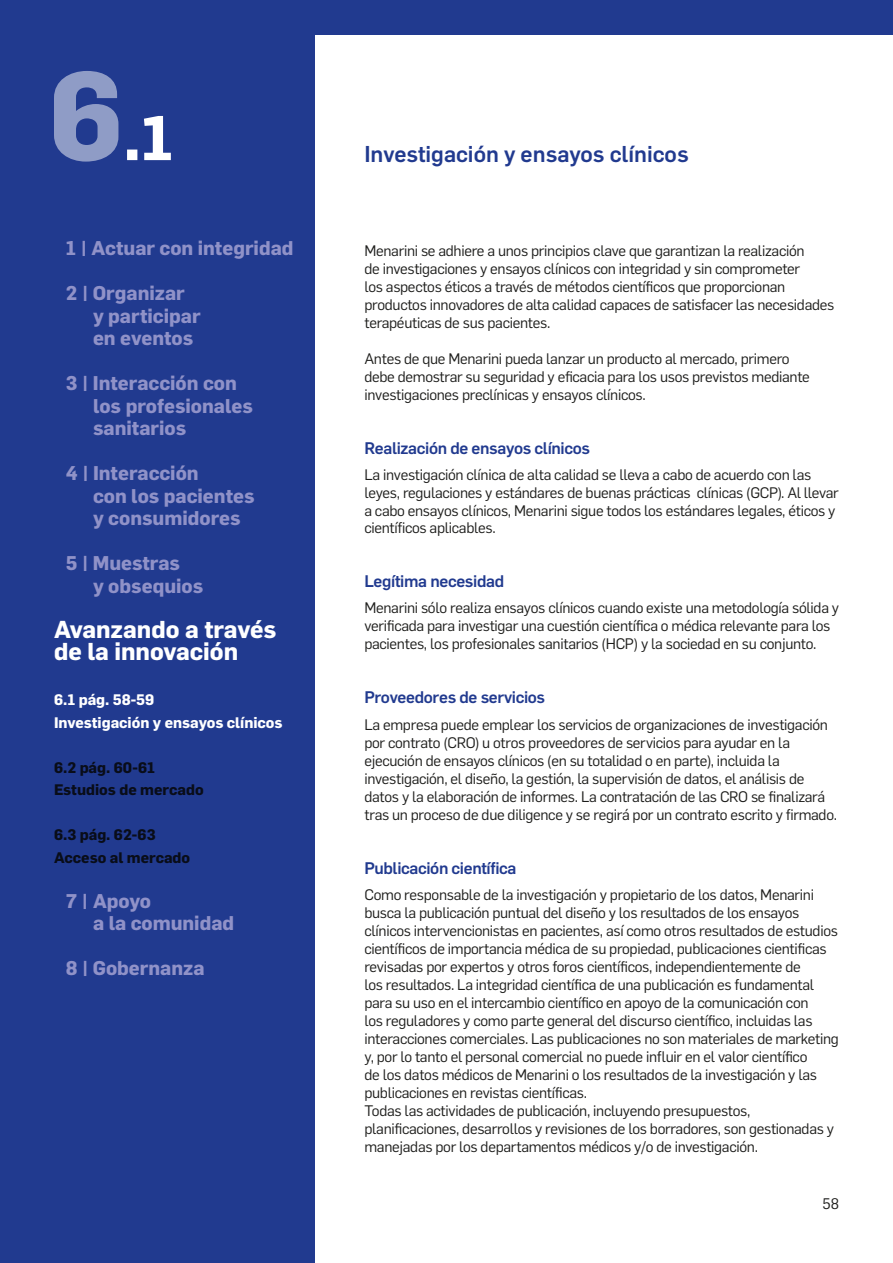
<style>
.page{position:relative;width:893px;height:1263px;background:#fff}
.page>*{position:absolute;margin:0;border:0;box-sizing:border-box;transform-origin:0 0}
.t1{font:700 24px/22.5px "Flama";color:#fff}
.t2{font:500 22.5px "Flama";color:#213a8f}
.t3{font:700 19.5px/22.5px "Flama";color:#9092c8}
.t4{font:500 16.5px "Flama";letter-spacing:-.02em;color:#213a8f}
.t5{font:15px/18px "Flama";letter-spacing:-.02em;color:#1d1d1b}
.t6{font:700 15px/22.5px "Flama";color:#090d19}
.t7{font:700 15px/22.5px "Flama";color:#fff}
</style>
<div class="page">
<div style="left:0;top:0;width:315px;height:1263px;background:#213a8f"></div>
<div style="left:0;top:0;width:893px;height:34px;background:#213a8f"></div>
<svg style="left:127px;top:116px;width:44px;height:44px"></svg>
<svg style="left:54px;top:71px;width:64px;height:91px"></svg>
<h3 class="t3" style="left:66px;top:236px;width:229px">1 | Actuar con integridad</h3>
<h3 class="t3" style="left:93px;top:281px;width:109px;text-indent:-27px">2 | Organizar<br>y participar en eventos</h3>
<h3 class="t3" style="left:93px;top:371px;width:162px;text-indent:-27px">3 | Interacción con los profesionales sanitarios</h3>
<h3 class="t3" style="left:93px;top:461px;width:163px;text-indent:-27px">4 | Interacción<br>con los pacientes y consumidores</h3>
<h3 class="t3" style="left:93px;top:551px;width:112px;text-indent:-27px">5 | Muestras<br>y obsequios</h3>
<h1 class="t1" style="left:54px;top:617px;width:224px">Avanzando a través de la innovación</h1>
<p class="t7" style="left:54px;top:688px;width:230px">6.1 pág. 58-59<br>Investigación y ensayos clínicos</p>
<p class="t6" style="left:54px;top:755px;width:151px">6.2 pág. 60-61<br>Estudios de mercado</p>
<p class="t6" style="left:54px;top:823px;width:138px">6.3 pág. 62-63<br>Acceso al mercado</p>
<h3 class="t3" style="left:93px;top:889px;width:143px;text-indent:-27px">7 | Apoyo<br>a la comunidad</h3>
<h3 class="t3" style="left:66px;top:956px;width:140px">8 | Gobernanza</h3>
<h2 class="t2" style="left:364px;top:137px;width:326px">Investigación y ensayos clínicos</h2>
<p class="t5" style="left:364px;top:241px;width:471px">Menarini se adhiere a unos principios clave que garantizan la realización<br>de investigaciones y ensayos clínicos con integridad y sin comprometer<br>los aspectos éticos a través de métodos científicos que proporcionan productos innovadores de alta calidad capaces de satisfacer las necesidades terapéuticas de sus pacientes.</p>
<p class="t5" style="left:364px;top:349px;width:447px">Antes de que Menarini pueda lanzar un producto al mercado, primero debe demostrar su seguridad y eficacia para los usos previstos mediante investigaciones preclínicas y ensayos clínicos.</p>
<p class="t4" style="left:364px;top:436px;width:227px">Realización de ensayos clínicos</p>
<p class="t5" style="left:364px;top:465px;width:476px">La investigación clínica de alta calidad se lleva a cabo de acuerdo con las leyes, regulaciones y estándares de buenas prácticas clínicas (GCP). Al llevar a cabo ensayos clínicos, Menarini sigue todos los estándares legales, éticos y científicos aplicables.</p>
<p class="t4" style="left:364px;top:569px;width:141px">Legítima necesidad</p>
<p class="t5" style="left:364px;top:598px;width:476px">Menarini sólo realiza ensayos clínicos cuando existe una metodología sólida y verificada para investigar una cuestión científica o médica relevante para los pacientes, los profesionales sanitarios (HCP) y la sociedad en su conjunto.</p>
<p class="t4" style="left:364px;top:685px;width:182px">Proveedores de servicios</p>
<p class="t5" style="left:364px;top:714px;width:474px">La empresa puede emplear los servicios de organizaciones de investigación por contrato (CRO) u otros proveedores de servicios para ayudar en la ejecución de ensayos clínicos (en su totalidad o en parte), incluida la investigación, el diseño, la gestión, la supervisión de datos, el análisis de datos y la elaboración de informes. La contratación de las CRO se finalizará tras un proceso de due diligence y se regirá por un contrato escrito y firmado.</p>
<p class="t4" style="left:364px;top:855px;width:153px">Publicación científica</p>
<p class="t5" style="left:364px;top:884px;width:476px">Como responsable de la investigación y propietario de los datos, Menarini busca la publicación puntual del diseño y los resultados de los ensayos clínicos intervencionistas en pacientes, así como otros resultados de estudios científicos de importancia médica de su propiedad, publicaciones cientificas revisadas por expertos y otros foros científicos, independientemente de<br>los resultados. La integridad científica de una publicación es fundamental para su uso en el intercambio científico en apoyo de la comunicación con<br>los reguladores y como parte general del discurso científico, incluidas las interacciones comerciales. Las publicaciones no son materiales de marketing y, por lo tanto el personal comercial no puede influir en el valor científico<br>de los datos médicos de Menarini o los resultados de la investigación y las publicaciones en revistas científicas.<br>Todas las actividades de publicación, incluyendo presupuestos, planificaciones, desarrollos y revisiones de los borradores, son gestionadas y manejadas por los departamentos médicos y/o de investigación.</p>
<p class="t5" style="left:822px;top:1194px;width:18px">58</p>
</div>
